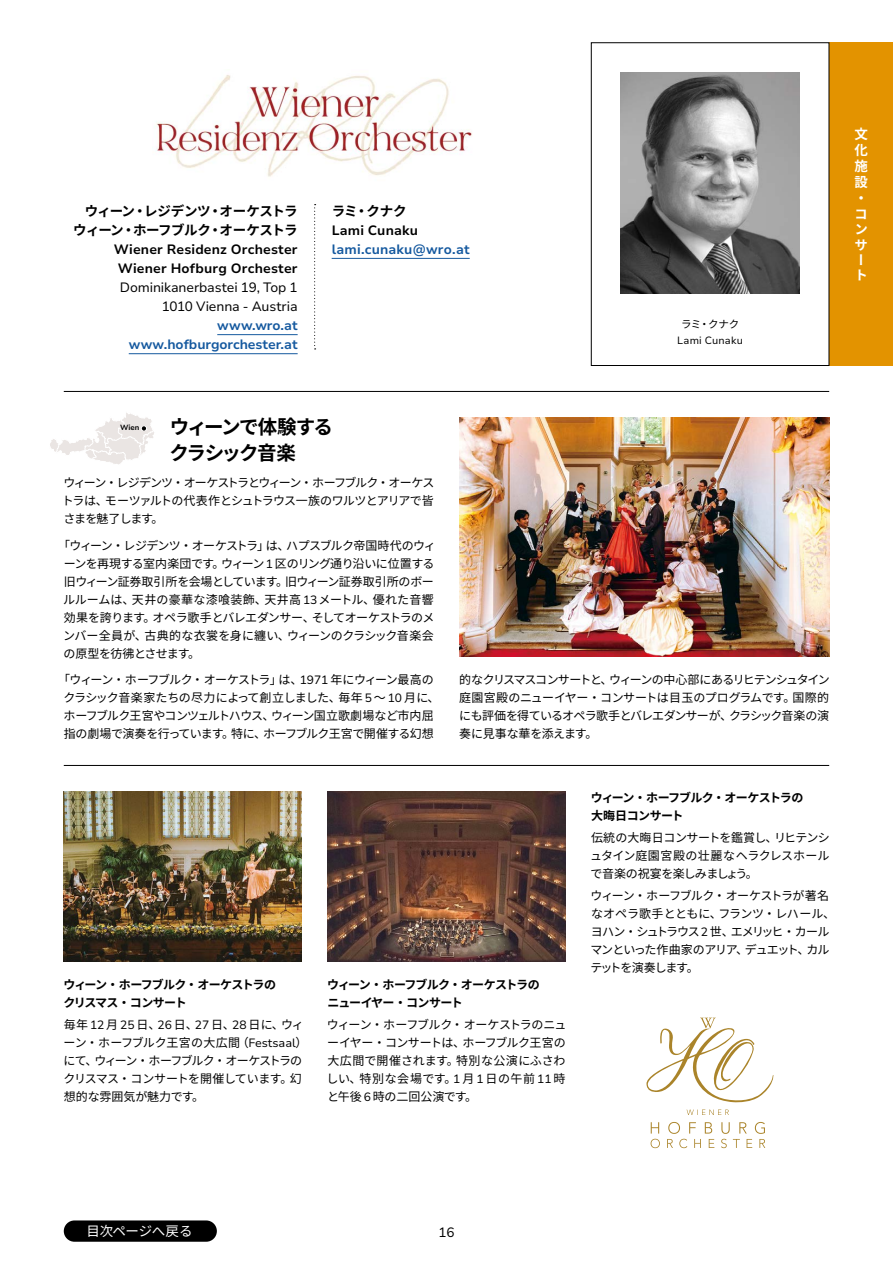
<style>
.page{position:relative;width:893px;height:1263px;background:#fff}
.page>*{position:absolute;margin:0;border:0;box-sizing:border-box;transform-origin:0 0}
.t1{font:700 19.5px/25.5px "Noto Sans CJ Kjp";letter-spacing:-.085em;color:#000}
.t2{font:700 13.5px/19px "Nunito Sans 10 pt";letter-spacing:.015em;color:#000}
.t3{font:700 13.5px/19px "Nunito Sans 10 pt";letter-spacing:.005em;color:#15599f;text-align:right}
.t4{font:13.5px/19px "Nunito Sans 10 pt";letter-spacing:-.01em;color:#000;text-align:right}
.t5{font:700 13.5px/19px "Noto Sans CJ Kjp";letter-spacing:-.045em;color:#000;text-align:right}
.t6{font:700 13.5px/15.8px "Noto Sans CJ Kjp";color:#fff}
.t7{font:13.5px "Noto Sans CJ Kjp";letter-spacing:-.01em;color:#fff}
.t8{font:12px/18px "Noto Sans CJ Kjp";letter-spacing:-.04em;color:#000;text-align:justify}
.t9{font:12px/18px "Noto Sans CJ Kjp";letter-spacing:-.075em;color:#000}
.t10{font:700 12px/18px "Noto Sans CJ Kjp";letter-spacing:-.07em;color:#000}
.t11{font:10.5px "Nunito Sans 10 pt";letter-spacing:.02em;color:#000}
.t12{font:10.5px "Noto Sans CJ Kjp";color:#000}
.t13{font:700 7.5px "Nunito Sans 10 pt";color:#000}
.s1{font-family:"Nunito Sans 10 pt"}
</style>
<div class="page">
<hr style="left:64px;top:765px;width:765px;height:1px;background:#000">
<hr style="left:64px;top:391px;width:765px;height:1px;background:#000">
<div style="left:829px;top:43px;width:64px;height:323px;background:#e39300"></div>
<div style="left:64px;top:1220px;width:153px;height:22px;background:#000;border-radius:11px"></div>
<img style="left:459px;top:417px;width:370px;height:240px">
<div style="left:591px;top:43px;width:238px;height:323px;border:1px solid #000"></div>
<img style="left:64px;top:791px;width:238px;height:170px">
<img style="left:327px;top:791px;width:239px;height:170px">
<svg style="left:687px;top:1109px;width:42px;height:6px"></svg>
<svg style="left:651px;top:1122px;width:114px;height:26px"></svg>
<svg style="left:646px;top:1018px;width:128px;height:84px"></svg>
<img style="left:156px;top:75px;width:316px;height:102px">
<svg style="left:50px;top:413px;width:104px;height:52px"></svg>
<hr style="left:217px;top:334px;width:81px;height:1px;background:#15599f">
<hr style="left:129px;top:353px;width:169px;height:1px;background:#15599f">
<hr style="left:332px;top:258px;width:138px;height:1px;background:#15599f">
<svg style="left:314px;top:204px;width:2px;height:145px"></svg>
<img style="left:621px;top:72px;width:178px;height:221px">
<p class="t5" style="left:73px;top:202px;width:226px">ウィーン・レジデンツ・オーケストラウィーン・ホーフブルク・オーケストラ</p>
<p class="t2" style="left:114px;top:239px;width:185px">Wiener Residenz Orchester<br>Wiener Hofburg Orchester</p>
<p class="t4" style="left:120px;top:277px;width:179px">Dominikanerbastei 19, Top 1<br>1010 Vienna - Austria</p>
<p class="t3" style="left:129px;top:316px;width:170px">www.wro.at www.hofburgorchester.at</p>
<p class="t5" style="left:332px;top:202px;width:77px">ラミ・クナク</p>
<p class="t2" style="left:332px;top:220px;width:88px">Lami Cunaku</p>
<p class="t3" style="left:332px;top:239px;width:140px">lami.cunaku@wro.at</p>
<p class="t12" style="left:681px;top:319px;width:60px">ラミ・クナク</p>
<p class="t11" style="left:677px;top:333px;width:67px">Lami Cunaku</p>
<p class="t6" style="left:854px;top:126px;width:15px">文化施設・コンサート</p>
<h1 class="t1" style="left:170px;top:415px;width:165px">ウィーンで体験するクラシック音楽</h1>
<p class="t8" style="left:62px;top:474px;width:374px">ウィーン・レジデンツ・オーケストラとウィーン・ホーフブルク・オーケストラは、モーツァルトの代表作とシュトラウス一族のワルツとアリアで皆さまを魅了します。</p>
<p class="t8" style="left:63px;top:537px;width:374px;text-align:left;text-indent:-5px">「ウィーン・レジデンツ・オーケストラ」は、ハプスブルク帝国時代のウィーンを再現する室内楽団です。ウィーン<span class="s1">1</span> 区のリング通り沿いに位置する旧ウィーン証券取引所を会場としています。旧ウィーン証券取引所のボールルームは、天井の豪華な漆喰装飾、天井高<span class="s1">13</span>メートル、優れた音響効果を誇ります。オペラ歌手とバレエダンサー、そしてオーケストラのメンバー全員が、古典的な衣裳を身に纏い、ウィーンのクラシック音楽会の原型を彷彿とさせます。</p>
<p class="t8" style="left:58px;top:671px;width:383px;text-align:center">「ウィーン・ホーフブルク・オーケストラ」は、<span class="s1">1971</span> 年にウィーン最高のクラシック音楽家たちの尽力によって創立しました、毎年 <span class="s1">5</span> ～ <span class="s1">10</span> 月に、ホーフブルク王宮やコンツェルトハウス、ウィーン国立歌劇場など市内屈指の劇場で演奏を行っています。特に、ホーフブルク王宮で開催する幻想</p>
<p class="t13" style="left:120px;top:422px;width:21px">Wien</p>
<p class="t8" style="left:459px;top:671px;width:372px">的なクリスマスコンサートと、ウィーンの中心部にあるリヒテンシュタイン庭園宮殿のニューイヤー・コンサートは目玉のプログラムです。国際的にも評価を得ているオペラ歌手とバレエダンサーが、クラシック音楽の演奏に見事な華を添えます。</p>
<p class="t10" style="left:591px;top:788px;width:214px">ウィーン・ホーフブルク・オーケストラの大晦日コンサート</p>
<p class="t8" style="left:590px;top:829px;width:241px">伝統の大晦日コンサートを鑑賞し、リヒテンシュタイン庭園宮殿の壮麗なヘラクレスホールで音楽の祝宴を楽しみましょう。</p>
<p class="t9" style="left:590px;top:887px;width:246px">ウィーン・ホーフブルク・オーケストラが著名なオペラ歌手とともに、フランツ・レハール、ヨハン・シュトラウス <span class="s1">2</span> 世、エメリッヒ・カールマンといった作曲家のアリア、デュエット、カルテットを演奏します。</p>
<p class="t10" style="left:63px;top:976px;width:214px">ウィーン・ホーフブルク・オーケストラのクリスマス・コンサート</p>
<p class="t8" style="left:63px;top:1016px;width:246px;text-align:left">毎年 <span class="s1">12</span>月 <span class="s1">25</span> 日、<span class="s1">26</span> 日、<span class="s1">27</span> 日、<span class="s1">28</span> 日に、ウィーン・ホーフブルク王宮の大広間（<span class="s1">Festsaal</span>）にて、ウィーン・ホーフブルク・オーケストラのクリスマス・コンサートを開催しています。幻想的な雰囲気が魅力です。</p>
<p class="t10" style="left:327px;top:976px;width:214px">ウィーン・ホーフブルク・オーケストラのニューイヤー・コンサート</p>
<p class="t8" style="left:326px;top:1016px;width:241px">ウィーン・ホーフブルク・オーケストラのニューイヤー・コンサートは、ホーフブルク王宮の大広間で開催されます。特別な公演にふさわしい、特別な会場です。<span class="s1">1</span>月<span class="s1">1</span>日の午前<span class="s1">11</span>時と午後 <span class="s1">6</span> 時の二回公演です。</p>
<p class="t7" style="left:86px;top:1224px;width:108px">目次ページへ戻る</p>
<p class="t4" style="left:438px;top:1222px;width:18px">16</p>
</div>
